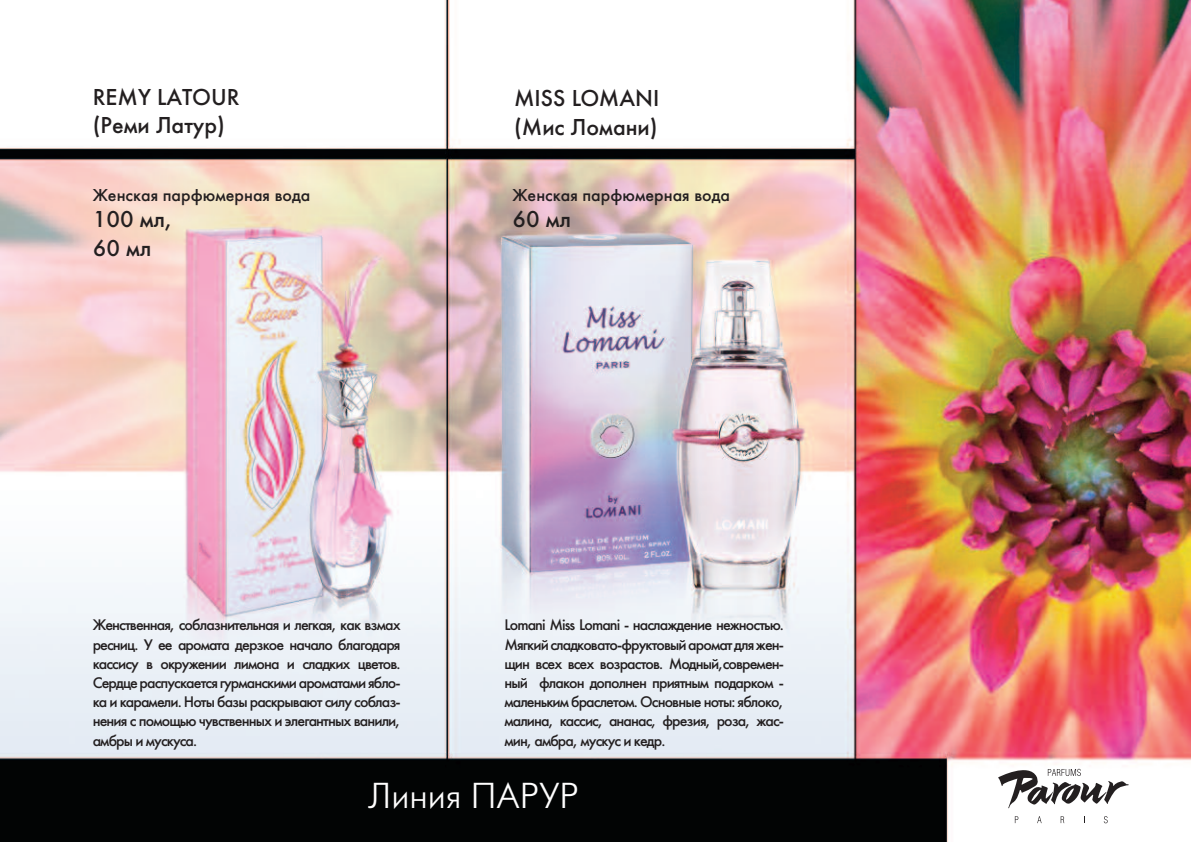
<style>
.page{position:relative;width:1191px;height:842px;background:#fff}
.page>*{position:absolute;margin:0;border:0;box-sizing:border-box;transform-origin:0 0}
.t1{font:36px "Futura Futuris Light C";color:#fff}
.t2{font:24px/28.8px "Futura Medium C";color:#231f20}
.t3{font:18px "Futura Medium C";color:#231f20}
.t4{font:16px/19.2px "Futura Medium C";letter-spacing:-.055em;color:#231f20;text-align:justify}
</style>
<div class="page">
<img style="left:0;top:0;width:1191px;height:842px">
<svg style="left:998px;top:769px;width:130px;height:40px"></svg>
<svg style="left:1014px;top:816px;width:4px;height:7px"></svg>
<svg style="left:1037px;top:816px;width:4px;height:7px"></svg>
<svg style="left:1060px;top:816px;width:4px;height:7px"></svg>
<svg style="left:1103px;top:816px;width:4px;height:7px"></svg>
<h2 class="t2" style="left:93px;top:82px;width:148px">REMY LATOUR (Реми Латур)</h2>
<h2 class="t2" style="left:514px;top:83px;width:147px">MISS LOMANI (Мис Ломани)</h2>
<p class="t3" style="left:93px;top:184px;width:219px">Женская парфюмерная вода</p>
<h2 class="t2" style="left:93px;top:204px;width:81px">100 мл,<br>60 мл</h2>
<p class="t3" style="left:512px;top:184px;width:219px">Женская парфюмерная вода</p>
<h2 class="t2" style="left:512px;top:204px;width:60px">60 мл</h2>
<p class="t4" style="left:93px;top:615px;width:309px">Женственная, соблазнительная и легкая, как взмах ресниц. У ее аромата дерзкое начало благодаря кассису в окружении лимона и сладких цветов.<br>Сердце распускается гурманскими ароматами ябло&shy;ка и карамели. Ноты базы раскрывают силу соблаз&shy;нения с помощью чувственных и элегантных ванили, амбры и мускуса.</p>
<p class="t4" style="left:504px;top:615px;width:281px">Lomani Miss Lomani - наслаждение нежностью.<br>Мягкийсладковато-фруктовыйароматдляжен&shy;щин всех всех возрастов. Модный,современ&shy;ный флакон дополнен приятным подарком - маленьким браслетом. Основные ноты: яблоко, малина, кассис, ананас, фрезия, роза, жас&shy;мин, амбра, мускус и кедр.</p>
<h1 class="t1" style="left:368px;top:774px;width:212px">Линия ПАРУР</h1>
</div>
